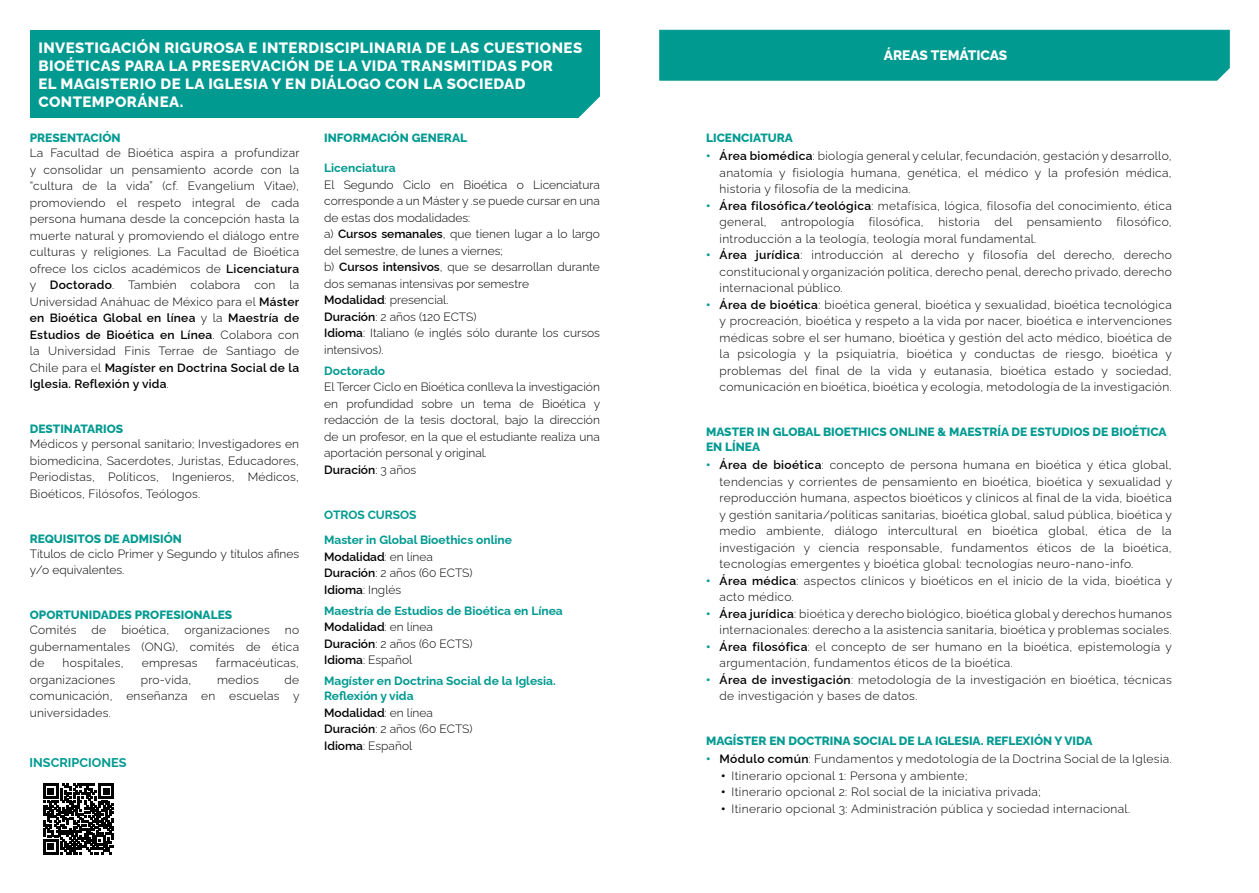
<style>
.page{position:relative;width:1259px;height:893px;background:#fff}
.page>*{position:absolute;margin:0;border:0;box-sizing:border-box;transform-origin:0 0}
.t1{font:800 15px/18px "Raleway";letter-spacing:.03em;color:#fff}
.t2{font:800 13.8px "Raleway";color:#fff}
.t3{font:700 12.75px "Raleway";color:#009a91}
.t4{font:300 12px/16.5px "Raleway";letter-spacing:.02em;color:#000;text-align:justify}
.t5{font:300 12px/16.5px "Raleway";color:#000}
.t6{font:800 12px/15px "Raleway";color:#009a91}
.t7{font:700 12px/16.5px "Raleway";color:#009a91}
.s1{font-weight:600}
.s2{font-weight:600;color:#000}
.s3{font-weight:300;color:#000}
.s4{font-weight:900;color:#009a91}
.s5{font-weight:900}
</style>
<div class="page">
<div style="left:30px;top:30px;width:569px;height:88px;background:#009a91"></div>
<svg style="left:578px;top:94px;width:22px;height:24px"></svg>
<svg style="left:43px;top:784px;width:71px;height:70px"></svg>
<div style="left:659px;top:30px;width:570px;height:51px;background:#009a91;border:1px solid #009a91"></div>
<svg style="left:1214px;top:67px;width:16px;height:14px"></svg>
<p class="t1" style="left:38px;top:37px;width:545px">INVESTIGACIÓN RIGUROSA E INTERDISCIPLINARIA DE LAS CUESTIONES BIOÉTICAS PARA LA PRESERVACIÓN DE LA VIDA TRANSMITIDAS POR<br>EL MAGISTERIO DE LA IGLESIA Y EN DIÁLOGO CON LA SOCIEDAD CONTEMPORÁNEA.</p>
<p class="t6" style="left:324px;top:129px;width:144px">INFORMACIÓN GENERAL</p>
<p class="t7" style="left:324px;top:158px;width:73px">Licenciatura</p>
<p class="t5" style="left:324px;top:175px;width:277px">El Segundo Ciclo en Bioética o Licenciatura corresponde a un Máster y .se puede cursar en una de estas dos modalidades:<br>a) <span class="s1">Cursos semanales</span>, que tienen lugar a lo largo del semestre, de lunes a viernes;<br>b) <span class="s1">Cursos intensivos</span>, que se desarrollan durante dos semanas intensivas por semestre<br><span class="s1">Modalidad</span>: presencial.<br><span class="s1">Duración</span>: 2 años (120 ECTS)<br><span class="s1">Idioma</span>: Italiano (e inglés sólo durante los cursos intensivos).</p>
<p class="t7" style="left:324px;top:361px;width:62px">Doctorado</p>
<p class="t5" style="left:324px;top:377px;width:278px">El Tercer Ciclo en Bioética conlleva la investigación en profundidad sobre un tema de Bioética y redacción de la tesis doctoral, bajo la dirección de un profesor, en la que el estudiante realiza una aportación personal y original.<br><span class="s1">Duración</span>: 3 años</p>
<p class="t7" style="left:324px;top:500px;width:189px;line-height:25.5px">OTROS CURSOS<br>Master in Global Bioethics online</p>
<p class="t5" style="left:324px;top:547px;width:150px"><span class="s1">Modalidad</span>: en línea<br><span class="s1">Duración</span>: 2 años (60 ECTS)<br><span class="s1">Idioma</span>: Inglés</p>
<p class="t7" style="left:324px;top:601px;width:240px">Maestría de Estudios de Bioética en Línea<br><span class="s2">Modalidad</span><span class="s3">: en línea<br></span><span class="s2">Duración</span><span class="s3">: 2 años (60 ECTS)<br></span><span class="s2">Idioma</span><span class="s3">: Español</span></p>
<p class="t7" style="left:324px;top:672px;width:233px;line-height:15px">Magíster en Doctrina Social de la Iglesia.<br>Reflexión y vida</p>
<p class="t5" style="left:324px;top:703px;width:150px"><span class="s1">Modalidad</span>: en línea<br><span class="s1">Duración</span>: 2 años (60 ECTS)<br><span class="s1">Idioma</span>: Español</p>
<p class="t6" style="left:30px;top:129px;width:92px">PRESENTACIÓN</p>
<p class="t4" style="left:30px;top:143px;width:271px">La Facultad de Bioética aspira a profundizar y consolidar un pensamiento acorde con la “cultura de la vida” (cf. Evangelium Vitae), promoviendo el respeto integral de cada persona humana desde la concepción hasta la muerte natural y promoviendo el diálogo entre culturas y religiones. La Facultad de Bioética ofrece los ciclos académicos de <span class="s1">Licenciatura </span>y <span class="s1">Doctorado</span>. También colabora con la Universidad Anáhuac de México para el <span class="s1">Máster en Bioética Global en línea</span> y la <span class="s1">Maestría de Estudios de Bioética en Línea</span>. Colabora con la Universidad Finis Terrae de Santiago de Chile para el <span class="s1">Magíster en Doctrina Social de la Iglesia. Reflexión y vida</span>.</p>
<p class="t6" style="left:30px;top:420px;width:95px">DESTINATARIOS</p>
<p class="t4" style="left:30px;top:434px;width:271px">Médicos y personal sanitario; Investigadores en biomedicina, Sacerdotes, Juristas, Educadores, Periodistas, Políticos, Ingenieros, Médicos, Bioéticos, Filósofos, Teólogos.</p>
<p class="t6" style="left:30px;top:529px;width:154px">REQUISITOS DE ADMISIÓN</p>
<p class="t5" style="left:30px;top:544px;width:271px">Títulos de ciclo Primer y Segundo y títulos afines y/o equivalentes.</p>
<p class="t6" style="left:30px;top:606px;width:204px">OPORTUNIDADES PROFESIONALES</p>
<p class="t4" style="left:30px;top:620px;width:48px">Comités</p>
<p class="t4" style="left:92px;top:620px;width:16px">de</p>
<p class="t4" style="left:121px;top:620px;width:49px">bioética,</p>
<p class="t4" style="left:184px;top:620px;width:87px">organizaciones</p>
<p class="t4" style="left:30px;top:620px;width:271px;text-indent:255px">no gubernamentales (ONG), comités de ética de</p>
<p class="t4" style="left:63px;top:653px;width:62px">hospitales,</p>
<p class="t4" style="left:142px;top:653px;width:57px">empresas</p>
<p class="t4" style="left:216px;top:653px;width:85px">farmacéuticas,</p>
<p class="t4" style="left:30px;top:670px;width:87px">organizaciones</p>
<p class="t4" style="left:141px;top:670px;width:52px">pro-vida,</p>
<p class="t4" style="left:217px;top:670px;width:43px">medios</p>
<p class="t4" style="left:30px;top:670px;width:271px;text-indent:255px">de comunicación, enseñanza en escuelas y universidades.</p>
<p class="t3" style="left:30px;top:752px;width:98px">INSCRIPCIONES</p>
<p class="t2" style="left:883px;top:44px;width:125px">ÁREAS TEMÁTICAS</p>
<p class="t6" style="left:706px;top:129px;width:88px">LICENCIATURA</p>
<p class="t4" style="left:719px;top:146px;width:454px;text-indent:-14px"><span class="s4">•</span> <span class="s1">Área biomédica</span>: biología general y celular, fecundación, gestación y desarrollo, anatomía y fisiología humana, genética, el médico y la profesión médica, historia y filosofía de la medicina.</p>
<p class="t4" style="left:719px;top:196px;width:454px;text-indent:-14px"><span class="s4">•</span> <span class="s1">Área filosófica/teológica</span>: metafísica, lógica, filosofía del conocimiento, ética general, antropología filosófica, historia del pensamiento filosófico, introducción a la teología, teología moral fundamental.</p>
<p class="t4" style="left:719px;top:245px;width:454px;text-indent:-14px"><span class="s4">•</span> <span class="s1">Área jurídica</span>: introducción al derecho y filosofía del derecho, derecho constitucional y organización política, derecho penal, derecho privado, derecho internacional público.</p>
<p class="t4" style="left:719px;top:295px;width:454px;text-indent:-14px"><span class="s4">•</span> <span class="s1">Área de bioética</span>: bioética general, bioética y sexualidad, bioética tecnológica y procreación, bioética y respeto a la vida por nacer, bioética e intervenciones médicas sobre el ser humano, bioética y gestión del acto médico, bioética de la psicología y la psiquiatría, bioética y conductas de riesgo, bioética y problemas del final de la vida y eutanasia, bioética estado y sociedad, comunicación en bioética, bioética y ecología, metodología de la investigación.</p>
<p class="t6" style="left:706px;top:423px;width:462px">MASTER IN GLOBAL BIOETHICS ONLINE &amp; MAESTRÍA DE ESTUDIOS DE BIOÉTICA<br>EN LÍNEA</p>
<p class="t4" style="left:719px;top:455px;width:454px;text-indent:-14px"><span class="s4">•</span> <span class="s1">Área de bioética</span>: concepto de persona humana en bioética y ética global, tendencias y corrientes de pensamiento en bioética, bioética y sexualidad y reproducción humana, aspectos bioéticos y clínicos al final de la vida, bioética y gestión sanitaria/políticas sanitarias, bioética global, salud pública, bioética y medio ambiente, diálogo intercultural en bioética global, ética de la investigación y ciencia responsable, fundamentos éticos de la bioética, tecnologías emergentes y bioética global: tecnologías neuro-nano-info.</p>
<p class="t4" style="left:719px;top:571px;width:454px;text-indent:-14px"><span class="s4">•</span> <span class="s1">Área médica</span>: aspectos clínicos y bioéticos en el inicio de la vida, bioética y acto médico.</p>
<p class="t4" style="left:706px;top:604px;width:467px;text-align:right"><span class="s4">•</span> <span class="s1">Área jurídica</span>: bioética y derecho biológico, bioética global y derechos humanos internacionales: derecho a la asistencia sanitaria, bioética y problemas sociales.</p>
<p class="t4" style="left:719px;top:637px;width:454px;text-indent:-14px"><span class="s4">•</span> <span class="s1">Área filosófica</span>: el concepto de ser humano en la bioética, epistemología y argumentación, fundamentos éticos de la bioética.</p>
<p class="t4" style="left:719px;top:670px;width:454px;text-indent:-14px"><span class="s4">•</span> <span class="s1">Área de investigación</span>: metodología de la investigación en bioética, técnicas de investigación y bases de datos.</p>
<p class="t6" style="left:706px;top:732px;width:388px">MAGÍSTER EN DOCTRINA SOCIAL DE LA IGLESIA. REFLEXIÓN Y VIDA</p>
<p class="t4" style="left:706px;top:749px;width:467px"><span class="s4">•</span> <span class="s1">Módulo común</span>: Fundamentos y medotología de la Doctrina Social de la Iglesia.</p>
<p class="t4" style="left:721px;top:766px;width:248px"><span class="s5">•</span> Itinerario opcional 1: Persona y ambiente;</p>
<p class="t4" style="left:721px;top:782px;width:321px"><span class="s5">•</span> Itinerario opcional 2: Rol social de la iniciativa privada;</p>
<p class="t4" style="left:721px;top:799px;width:410px"><span class="s5">•</span> Itinerario opcional 3: Administración pública y sociedad internacional.</p>
</div>
